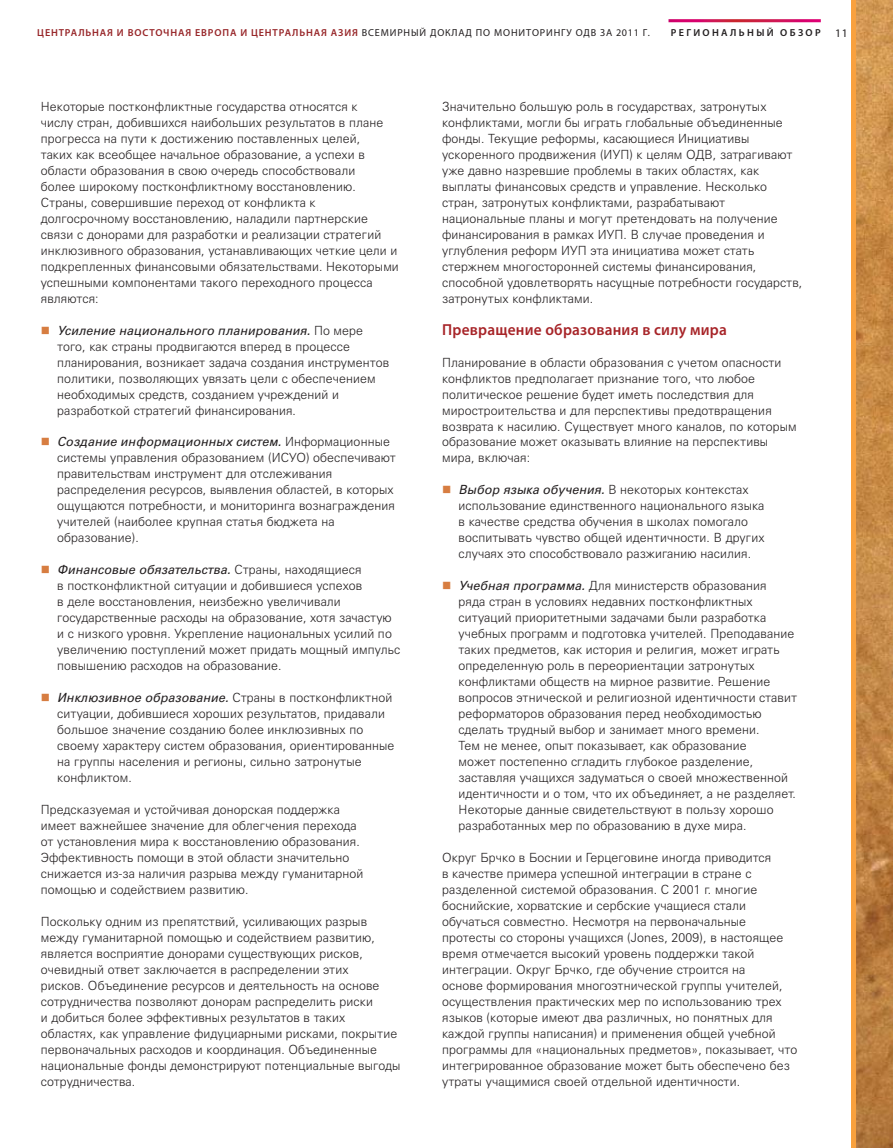
<style>
.page{position:relative;width:893px;height:1148px;background:#fff}
.page>*{position:absolute;margin:0;border:0;box-sizing:border-box;transform-origin:0 0}
.t1{font:600 15.9px "Myriad Pro";letter-spacing:.015em;color:#a72428;scale:.96 1}
.t2{font:300 12.6px/15.9px "Univers Cyr";letter-spacing:.01em;color:#231f20}
.t3{font:600 10.2px "Myriad Pro";letter-spacing:.085em;color:#98272a}
.t4{font:600 10.2px "Myriad Pro";letter-spacing:.23em;color:#231f20}
.s1{font-weight:400;color:#231f20}
.s2{font-weight:400;font-size:11.55px}
.s3{font-weight:400;font-style:italic}
</style>
<div class="page">
<img style="left:856px;top:0;width:37px;height:1147px">
<hr style="left:852px;top:0;width:4px;height:1147px;background:#f9a13e">
<svg style="left:668px;top:19px;width:153px;height:3px"></svg>
<p class="t3" style="left:37px;top:27px;width:614px">ЦЕНТРАЛЬНАЯ И ВОСТОЧНАЯ ЕВРОПА И ЦЕНТРАЛЬНАЯ АЗИЯ <span class="s1">ВСЕМИРНЫЙ ДОКЛАД ПО МОНИТОРИНГУ ОДВ ЗА 2011 Г.</span></p>
<p class="t4" style="left:671px;top:27px;width:178px">РЕГИОНАЛЬНЫЙ ОБЗОР <span class="s2">11</span></p>
<p class="t2" style="left:41px;top:100px;width:360px">Некоторые постконфликтные государства относятся к<br>числу стран, добившихся наибольших результатов в плане прогресса на пути к достижению поставленных целей,<br>таких как всеобщее начальное образование, а успехи в области образования в свою очередь способствовали<br>более широкому постконфликтному восстановлению.<br>Страны, совершившие переход от конфликта к долгосрочному восстановлению, наладили партнерские связи с донорами для разработки и реализации стратегий инклюзивного образования, устанавливающих четкие цели и подкрепленных финансовыми обязательствами. Некоторыми успешными компонентами такого переходного процесса являются:</p>
<p class="t2" style="left:57px;top:323px;width:333px"><span class="s3">Усиление национального планирования.</span> По мере того, как страны продвигаются вперед в процессе планирования, возникает задача создания инструментов политики, позволяющих увязать цели с обеспечением необходимых средств, созданием учреждений и разработкой стратегий финансирования.</p>
<p class="t2" style="left:57px;top:435px;width:340px"><span class="s3">Создание информационных систем.</span> Информационные системы управления образованием (ИСУО) обеспечивают правительствам инструмент для отслеживания распределения ресурсов, выявления областей, в которых ощущаются потребности, и мониторинга вознаграждения учителей (наиболее крупная статья бюджета на образование).</p>
<p class="t2" style="left:57px;top:563px;width:344px"><span class="s3">Финансовые обязательства.</span> Страны, находящиеся<br>в постконфликтной ситуации и добившиеся успехов<br>в деле восстановления, неизбежно увеличивали государственные расходы на образование, хотя зачастую и с низкого уровня. Укрепление национальных усилий по увеличению поступлений может придать мощный импульс повышению расходов на образование.</p>
<p class="t2" style="left:57px;top:691px;width:339px"><span class="s3">Инклюзивное образование.</span> Страны в постконфликтной ситуации, добившиеся хороших результатов, придавали большое значение созданию более инклюзивных по своему характеру систем образования, ориентированные на группы населения и регионы, сильно затронутые конфликтом.</p>
<p class="t2" style="left:41px;top:802px;width:324px">Предсказуемая и устойчивая донорская поддержка имеет важнейшее значение для облегчения перехода от установления мира к восстановлению образования.<br>Эффективность помощи в этой области значительно снижается из-за наличия разрыва между гуманитарной помощью и содействием развитию.</p>
<p class="t2" style="left:41px;top:914px;width:361px">Поскольку одним из препятствий, усиливающих разрыв между гуманитарной помощью и содействием развитию, является восприятие донорами существующих рисков, очевидный ответ заключается в распределении этих<br>рисков. Объединение ресурсов и деятельность на основе сотрудничества позволяют донорам распределить риски<br>и добиться более эффективных результатов в таких областях, как управление фидуциарными рисками, покрытие первоначальных расходов и координация. Объединенные национальные фонды демонстрируют потенциальные выгоды сотрудничества.</p>
<p class="t2" style="left:442px;top:100px;width:362px">Значительно большую роль в государствах, затронутых конфликтами, могли бы играть глобальные объединенные фонды. Текущие реформы, касающиеся Инициативы ускоренного продвижения (ИУП) к целям ОДВ, затрагивают уже давно назревшие проблемы в таких областях, как выплаты финансовых средств и управление. Несколько стран, затронутых конфликтами, разрабатывают национальные планы и могут претендовать на получение финансирования в рамках ИУП. В случае проведения и углубления реформ ИУП эта инициатива может стать стержнем многосторонней системы финансирования, способной удовлетворять насущные потребности государств, затронутых конфликтами.</p>
<p class="t1" style="left:442px;top:320px;width:298px">Превращение образования в силу мира</p>
<p class="t2" style="left:442px;top:355px;width:356px">Планирование в области образования с учетом опасности конфликтов предполагает признание того, что любое политическое решение будет иметь последствия для миростроительства и для перспективы предотвращения возврата к насилию. Существует много каналов, по которым образование может оказывать влияние на перспективы мира, включая:</p>
<p class="t2" style="left:459px;top:483px;width:307px"><span class="s3">Выбор языка обучения.</span> В некоторых контекстах использование единственного национального языка в качестве средства обучения в школах помогало воспитывать чувство общей идентичности. В других случаях это способствовало разжиганию насилия.</p>
<p class="t2" style="left:459px;top:579px;width:340px"><span class="s3">Учебная программа.</span> Для министерств образования<br>ряда стран в условиях недавних постконфликтных ситуаций приоритетными задачами были разработка учебных программ и подготовка учителей. Преподавание таких предметов, как история и религия, может играть определенную роль в переориентации затронутых конфликтами обществ на мирное развитие. Решение вопросов этнической и религиозной идентичности ставит реформаторов образования перед необходимостью сделать трудный выбор и занимает много времени.<br>Тем не менее, опыт показывает, как образование<br>может постепенно сгладить глубокое разделение, заставляя учащихся задуматься о своей множественной идентичности и о том, что их объединяет, а не разделяет.<br>Некоторые данные свидетельствуют в пользу хорошо разработанных мер по образованию в духе мира.</p>
<p class="t2" style="left:442px;top:850px;width:357px">Округ Брчко в Боснии и Герцеговине иногда приводится<br>в качестве примера успешной интеграции в стране с разделенной системой образования. С 2001 г. многие боснийские, хорватские и сербские учащиеся стали обучаться совместно. Несмотря на первоначальные протесты со стороны учащихся (Jones, 2009), в настоящее время отмечается высокий уровень поддержки такой интеграции. Округ Брчко, где обучение строится на<br>основе формирования многоэтнической группы учителей, осуществления практических мер по использованию трех языков (которые имеют два различных, но понятных для каждой группы написания) и применения общей учебной программы для «национальных предметов», показывает, что интегрированное образование может быть обеспечено без утраты учащимися своей отдельной идентичности.</p>
</div>
